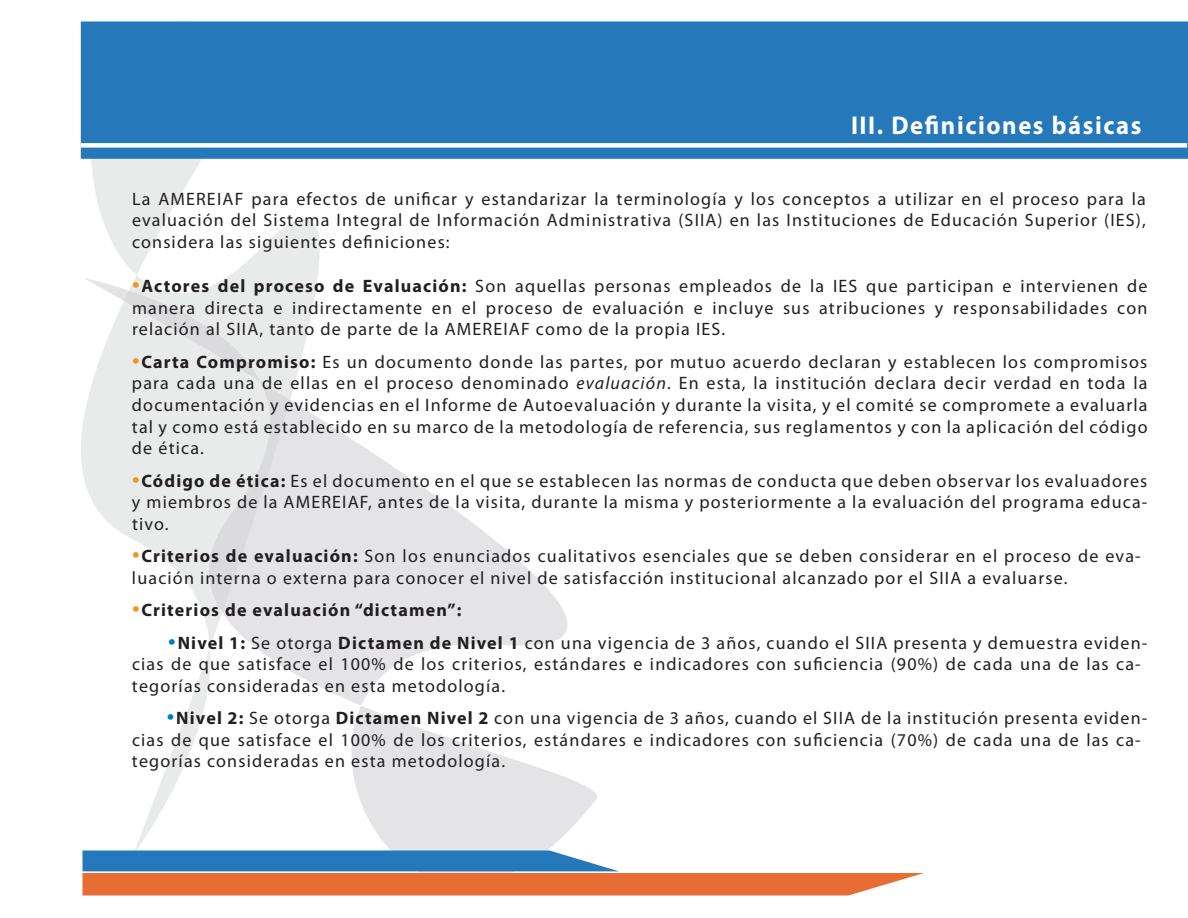
<style>
.page{position:relative;width:1188px;height:918px;background:#fff}
.page>*{position:absolute;margin:0;border:0;box-sizing:border-box;transform-origin:0 0}
.t1{font:700 25.8px "Myriad Pro";letter-spacing:.065em;color:#fff;scale:.96 1}
.t2{font:18px/21.6px "Myriad Pro";letter-spacing:.065em;color:#231f20;text-align:justify}
.t3{font:700 18px "Myriad Pro";letter-spacing:.065em;color:#231f20}
.s1{font-size:27px;color:#f7931d}
.s2{font-weight:700}
.s3{font-style:italic}
.s4{font-weight:400;font-size:27px;color:#f7931d}
.s5{font-size:27px;color:#007cc3}
</style>
<div class="page">
<svg style="left:320px;top:419px;width:277px;height:431px;fill:#e4e4e6"></svg>
<svg style="left:81px;top:21px;width:239px;height:829px;fill:#e9eaeb"></svg>
<svg style="left:82px;top:850px;width:842px;height:46px"></svg>
<div style="left:81px;top:22px;width:1107px;height:137px;background:#2579bb"></div>
<svg style="left:80px;top:141px;width:1108px;height:9px"></svg>
<p class="t1" style="left:851px;top:111px;width:304px">III. Definiciones básicas</p>
<p class="t2" style="left:132px;top:188px;width:1015px">La AMEREIAF para efectos de unificar y estandarizar la terminología y los conceptos a utilizar en el proceso para la evaluación del Sistema Integral de Información Administrativa (SIIA) en las Instituciones de Educación Superior (IES), considera las siguientes definiciones:</p>
<p class="t2" style="left:132px;top:276px;width:1017px"><span class="s1">•</span><span class="s2">Actores del proceso de Evaluación:</span> Son aquellas personas empleados de la IES que participan e intervienen de manera directa e indirectamente en el proceso de evaluación e incluye sus atribuciones y responsabilidades con relación al SIIA, tanto de parte de la AMEREIAF como de la propia IES.</p>
<p class="t2" style="left:132px;top:351px;width:1017px"><span class="s1">•</span><span class="s2">Carta Compromiso:</span> Es un documento donde las partes, por mutuo acuerdo declaran y establecen los compromisos para cada una de ellas en el proceso denominado <span class="s3">evaluación</span>. En esta, la institución declara decir verdad en toda la documentación y evidencias en el Informe de Autoevaluación y durante la visita, y el comité se compromete a evaluarla tal y como está establecido en su marco de la metodología de referencia, sus reglamentos y con la aplicación del código de ética.</p>
<p class="t2" style="left:132px;top:470px;width:1017px"><span class="s1">•</span><span class="s2">Código de ética:</span> Es el documento en el que se establecen las normas de conducta que deben observar los evaluadores y miembros de la AMEREIAF, antes de la visita, durante la misma y posteriormente a la evaluación del programa educa&shy;tivo.</p>
<p class="t2" style="left:132px;top:546px;width:1010px"><span class="s1">•</span><span class="s2">Criterios de evaluación:</span> Son los enunciados cualitativos esenciales que se deben considerar en el proceso de eva&shy;luación interna o externa para conocer el nivel de satisfacción institucional alcanzado por el SIIA a evaluarse.</p>
<p class="t3" style="left:132px;top:600px;width:331px"><span class="s4">•</span>Criterios de evaluación “dictamen”:</p>
<p class="t2" style="left:132px;top:632px;width:1017px;text-align:left;text-indent:36px"><span class="s5">•</span><span class="s2">Nivel 1:</span> Se otorga <span class="s2">Dictamen de Nivel 1</span> con una vigencia de 3 años, cuando el SIIA presenta y demuestra eviden&shy;cias de que satisface el 100% de los criterios, estándares e indicadores con suficiencia (90%) de cada una de las ca&shy;tegorías consideradas en esta metodología.</p>
<p class="t2" style="left:132px;top:708px;width:1017px;text-align:left;text-indent:35px"><span class="s5">•</span><span class="s2">Nivel 2:</span> Se otorga <span class="s2">Dictamen Nivel 2</span> con una vigencia de 3 años, cuando el SIIA de la institución presenta eviden&shy;cias de que satisface el 100% de los criterios, estándares e indicadores con suficiencia (70%) de cada una de las ca&shy;tegorías consideradas en esta metodología.</p>
</div>
